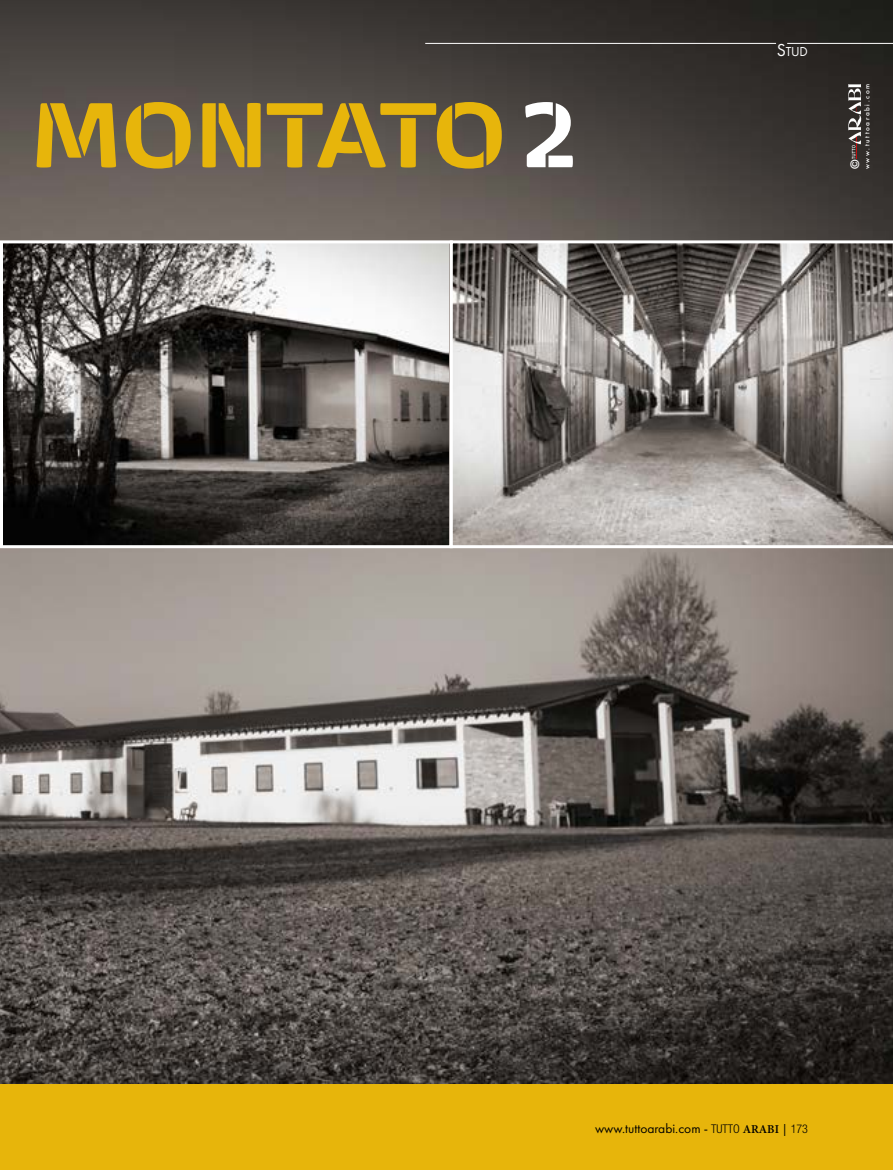
<style>
.page{position:relative;width:893px;height:1170px;background:#fff}
.page>*{position:absolute;margin:0;border:0;box-sizing:border-box;transform-origin:0 0}
.t1{font:800 108.9px "Kobenhavn Stencil";letter-spacing:-.04em;color:#e7b50b;scale:.91 1}
.t2{font:13.5px "Futura PT";color:#000}
.t3{font:13.5px "Futura PT";color:#fff}
.t4{font:900 extra-condensed 12px "Helvetica";color:#fff}
.t5{font:500 7.2px "Futura PT";letter-spacing:.22em;color:#fff}
.s1{color:#fff}
.s2{font-size:18px}
.s3{font-family:"Helvetica Neue LT Std";font-weight:300;font-stretch:condensed;font-size:12px}
.s4{font-family:"Minion Pro";font-weight:600;font-size:12px}
.s5{font-size:12px}
</style>
<div class="page">
<img style="left:0;top:0;width:893px;height:1084px">
<img style="left:4px;top:244px;width:445px;height:300px">
<div style="left:0;top:240px;width:453px;height:308px;border:3px solid #fff"></div>
<svg style="left:450px;top:240px;width:443px;height:308px;background:#95908d"></svg>
<div style="left:0;top:1084px;width:893px;height:85px;background:#e7b50b"></div>
<svg style="left:848px;top:84px;width:13px;height:75px"></svg>
<hr style="left:787px;top:43px;width:106px;height:1px;background:#fff">
<hr style="left:425px;top:43px;width:351px;height:1px;background:#fff">
<h1 class="t1" style="left:29px;top:53px;width:604px">MONTATO <span class="s1">2</span></h1>
<p class="t3" style="left:777px;top:44px;width:33px"><span class="s2">S</span>TUD</p>
<p class="t5" style="left:863px;top:169px;width:87px;rotate:-90deg">www.tuttoarabi.com</p>
<p class="t4" style="left:848px;top:169px;width:11px;rotate:-90deg">©</p>
<p class="t2" style="left:595px;top:1119px;width:214px">www.tuttoarabi.com - <span class="s3">TUTTO</span> <span class="s4">ARABI</span> <span class="s5">|</span> <span class="s3">173</span></p>
</div>
